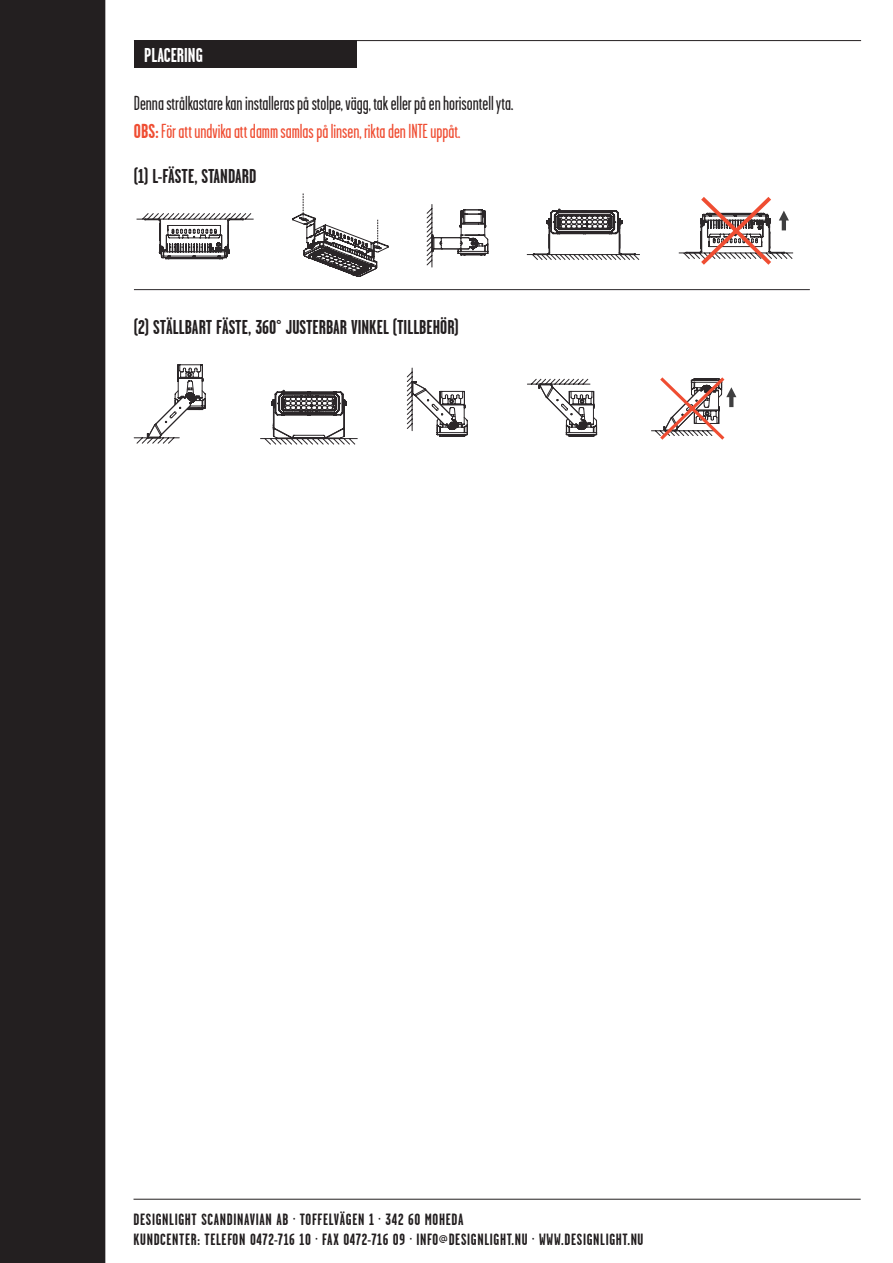
<style>
.page{position:relative;width:893px;height:1263px;background:#fff}
.page>*{position:absolute;margin:0;border:0;box-sizing:border-box;transform-origin:0 0}
.t1{font:20.25px/28.2px "Garage Gothic";color:#231f20}
.t2{font:700 20.1px "Garage Gothic";color:#231f20}
.t3{font:700 20.1px "Garage Gothic";color:#fff}
.t4{font:700 16.35px/19.6px "Garage Gothic";letter-spacing:.04em;color:#231f20}
.s1{font-weight:700;color:#ef4d32}
.s2{color:#ef4d32}
</style>
<div class="page">
<div style="left:0;top:0;width:105px;height:1263px;background:#231f20"></div>
<hr style="left:134px;top:1199px;width:727px;height:1px;background:#231f20">
<hr style="left:134px;top:40px;width:727px;height:1px;background:#231f20">
<div style="left:134px;top:40px;width:222px;height:28px;background:#231f20"></div>
<svg style="left:136px;top:213px;width:118px;height:47px"></svg>
<svg style="left:526px;top:208px;width:114px;height:52px"></svg>
<svg style="left:292px;top:193px;width:97px;height:84px"></svg>
<svg style="left:426px;top:204px;width:62px;height:63px"></svg>
<svg style="left:678px;top:197px;width:115px;height:68px"></svg>
<hr style="left:134px;top:289px;width:676px;height:1px;background:#2b2729">
<svg style="left:134px;top:364px;width:72px;height:80px"></svg>
<svg style="left:407px;top:368px;width:61px;height:68px"></svg>
<svg style="left:527px;top:379px;width:70px;height:57px"></svg>
<svg style="left:260px;top:390px;width:98px;height:55px"></svg>
<svg style="left:651px;top:377px;width:85px;height:63px"></svg>
<p class="t3" style="left:144px;top:45px;width:60px">PLACERING</p>
<p class="t1" style="left:134px;top:89px;width:381px">Denna strålkastare kan installeras på stolpe, vägg, tak eller på en horisontell yta.<br><span class="s1">OBS:</span> <span class="s2">För att undvika att damm samlas på linsen, rikta den INTE uppåt.</span></p>
<p class="t2" style="left:134px;top:166px;width:124px">(1) L-FÄSTE, STANDARD</p>
<p class="t2" style="left:134px;top:317px;width:326px">(2) STÄLLBART FÄSTE, 360° JUSTERBAR VINKEL (TILLBEHÖR)</p>
<p class="t4" style="left:134px;top:1210px;width:511px">DESIGNLIGHT SCANDINAVIAN AB · TOFFELVÄGEN 1 · 342 60 MOHEDA<br>KUNDCENTER: TELEFON 0472-716 10 · FAX 0472-716 09 · INFO@DESIGNLIGHT.NU · WWW.DESIGNLIGHT.NU</p>
</div>
